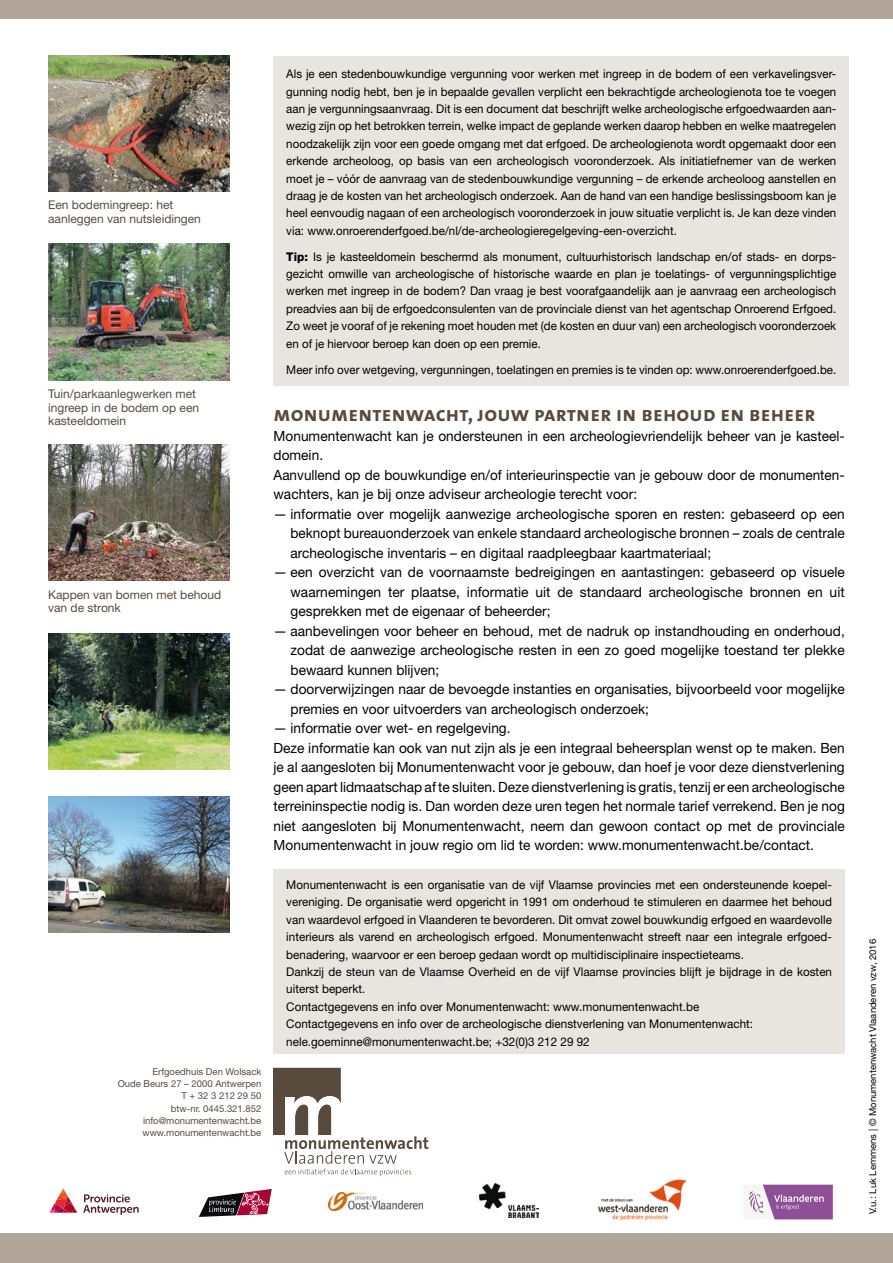
<style>
.page{position:relative;width:893px;height:1263px;background:#fff}
.page>*{position:absolute;margin:0;border:0;box-sizing:border-box;transform-origin:0 0}
.t1{font:21px "The Sans Bold Caps";letter-spacing:.01em;color:#584b3d}
.t2{font:14.1px/19.5px "Helvetica Neue LT";color:#000}
.t3{font:12px/17.4px "Helvetica Neue LT";color:#000;text-align:justify;scale:.96 1}
.t4{font:12px/17.4px "Helvetica Neue LT";color:#000}
.t5{font:12px/13.5px "Helvetica Neue LT";color:#584b3d}
.t6{font:9.45px/12.1px "Helvetica Neue LT";color:#584b3d;text-align:right}
.t7{font:9.45px "Helvetica Neue LT";color:#000}
.s1{font-weight:800}
</style>
<div class="page">
<svg style="left:273px;top:1068px;width:155px;height:108px"></svg>
<img style="left:598px;top:1179px;width:87px;height:40px">
<svg style="left:83px;top:1194px;width:56px;height:21px"></svg>
<svg style="left:49px;top:1188px;width:28px;height:25px"></svg>
<svg style="left:199px;top:1189px;width:73px;height:28px"></svg>
<img style="left:329px;top:1192px;width:94px;height:19px">
<img style="left:479px;top:1183px;width:59px;height:35px">
<svg style="left:744px;top:1185px;width:89px;height:34px"></svg>
<div style="left:0;top:1233px;width:893px;height:30px;background:#b0a598"></div>
<div style="left:274px;top:56px;width:575px;height:330px;background:#e8e4df"></div>
<div style="left:274px;top:870px;width:571px;height:184px;background:#e8e4df"></div>
<div style="left:0;top:0;width:893px;height:19px;background:#b0a598"></div>
<img style="left:48px;top:55px;width:181px;height:136px">
<img style="left:48px;top:244px;width:181px;height:136px">
<img style="left:48px;top:634px;width:181px;height:136px">
<img style="left:48px;top:445px;width:181px;height:136px">
<img style="left:48px;top:797px;width:181px;height:136px">
<p class="t5" style="left:48px;top:198px;width:154px">Een bodemingreep: het aanleggen van nutsleidingen</p>
<p class="t5" style="left:48px;top:387px;width:152px">Tuin/parkaanlegwerken met ingreep in de bodem op een kasteeldomein</p>
<p class="t5" style="left:48px;top:587px;width:174px">Kappen van bomen met behoud van de stronk</p>
<p class="t6" style="left:118px;top:1066px;width:145px">Erfgoedhuis Den Wolsack<br>Oude Beurs 27 – 2000 Antwerpen<br>T + 32 3 212 29 50<br>btw-nr. 0445.321.852 info@monumentenwacht.be www.monumentenwacht.be</p>
<p class="t3" style="left:286px;top:65px;width:574px">Als je een stedenbouwkundige vergunning voor werken met ingreep in de bodem of een verkavelingsver&shy;gunning nodig hebt, ben je in bepaalde gevallen verplicht een bekrachtigde archeologienota toe te voegen aan je vergunningsaanvraag. Dit is een document dat beschrijft welke archeologische erfgoedwaarden aan&shy;wezig zijn op het betrokken terrein, welke impact de geplande werken daarop hebben en welke maatregelen noodzakelijk zijn voor een goede omgang met dat erfgoed. De archeologienota wordt opgemaakt door een erkende archeoloog, op basis van een archeologisch vooronderzoek. Als initiatiefnemer van de werken moet je – vóór de aanvraag van de stedenbouwkundige vergunning – de erkende archeoloog aanstellen en draag je de kosten van het archeologisch onderzoek. Aan de hand van een handige beslissingsboom kan je heel eenvoudig nagaan of een archeologisch vooronderzoek in jouw situatie verplicht is. Je kan deze vinden via: www.onroerenderfgoed.be/nl/de-archeologieregelgeving-een-overzicht.</p>
<p class="t3" style="left:286px;top:247px;width:574px"><span class="s1">Tip:</span> Is je kasteeldomein beschermd als monument, cultuurhistorisch landschap en/of stads- en dorps&shy;gezicht omwille van archeologische of historische waarde en plan je toelatings- of vergunningsplichtige werken met ingreep in de bodem? Dan vraag je best voorafgaandelijk aan je aanvraag een archeologisch preadvies aan bij de erfgoedconsulenten van de provinciale dienst van het agentschap Onroerend Erfgoed.<br>Zo weet je vooraf of je rekening moet houden met (de kosten en duur van) een archeologisch vooronderzoek en of je hiervoor beroep kan doen op een premie.</p>
<p class="t3" style="left:286px;top:360px;width:574px">Meer info over wetgeving, vergunningen, toelatingen en premies is te vinden op: www.onroerenderfgoed.be.</p>
<h1 class="t1" style="left:274px;top:397px;width:543px">monumentenwacht, jouw partner in behoud en beheer</h1>
<p class="t2" style="left:274px;top:426px;width:571px">Monumentenwacht kan je ondersteunen in een archeologievriendelijk beheer van je kasteel&shy;domein.<br>Aanvullend op de bouwkundige en/of interieurinspectie van je gebouw door de monumenten&shy;wachters, kan je bij onze adviseur archeologie terecht voor:</p>
<p class="t2" style="left:291px;top:504px;width:556px;text-align:justify;text-indent:-17px">— informatie over mogelijk aanwezige archeologische sporen en resten: gebaseerd op een beknopt bureauonderzoek van enkele standaard archeologische bronnen – zoals de centrale archeologische inventaris – en digitaal raadpleegbaar kaartmateriaal;</p>
<p class="t2" style="left:291px;top:562px;width:556px;text-align:justify;text-indent:-17px">— een overzicht van de voornaamste bedreigingen en aantastingen: gebaseerd op visuele waarnemingen ter plaatse, informatie uit de standaard archeologische bronnen en uit gesprekken met de eigenaar of beheerder;</p>
<p class="t2" style="left:291px;top:621px;width:556px;text-align:justify;text-indent:-17px">— aanbevelingen voor beheer en behoud, met de nadruk op instandhouding en onderhoud, zodat de aanwezige archeologische resten in een zo goed mogelijke toestand ter plekke bewaard kunnen blijven;</p>
<p class="t2" style="left:291px;top:679px;width:556px;text-indent:-17px">— doorverwijzingen naar de bevoegde instanties en organisaties, bijvoorbeeld voor mogelijke premies en voor uitvoerders van archeologisch onderzoek;</p>
<p class="t2" style="left:274px;top:718px;width:573px">— informatie over wet- en regelgeving.<br>Deze informatie kan ook van nut zijn als je een integraal beheersplan wenst op te maken. Ben je al aangesloten bij Monumentenwacht voor je gebouw, dan hoef je voor deze dienstverlening geen apart lidmaatschap af te sluiten. Deze dienstverlening is gratis, tenzij er een archeologische terreininspectie nodig is. Dan worden deze uren tegen het normale tarief verrekend. Ben je nog niet aangesloten bij Monumentenwacht, neem dan gewoon contact op met de provinciale Monumentenwacht in jouw regio om lid te worden: www.monumentenwacht.be/contact.</p>
<p class="t4" style="left:286px;top:876px;width:547px">Monumentenwacht is een organisatie van de vijf Vlaamse provincies met een ondersteunende koepel&shy;vereniging. De organisatie werd opgericht in 1991 om onderhoud te stimuleren en daarmee het behoud van waardevol erfgoed in Vlaanderen te bevorderen. Dit omvat zowel bouwkundig erfgoed en waardevolle interieurs als varend en archeologisch erfgoed. Monumentenwacht streeft naar een integrale erfgoed&shy;benadering, waarvoor er een beroep gedaan wordt op multidisciplinaire inspectieteams.<br>Dankzij de steun van de Vlaamse Overheid en de vijf Vlaamse provincies blijft je bijdrage in de kosten uiterst beperkt.<br>Contactgegevens en info over Monumentenwacht: www.monumentenwacht.be<br>Contactgegevens en info over de archeologische dienstverlening van Monumentenwacht: nele.goeminne@monumentenwacht.be; +32(0)3 212 29 92</p>
<p class="t7" style="left:867px;top:1214px;width:277px;rotate:-90deg">V.u.: Luk Lemmens | © Monumentenwacht Vlaanderen vzw, 2016</p>
</div>
